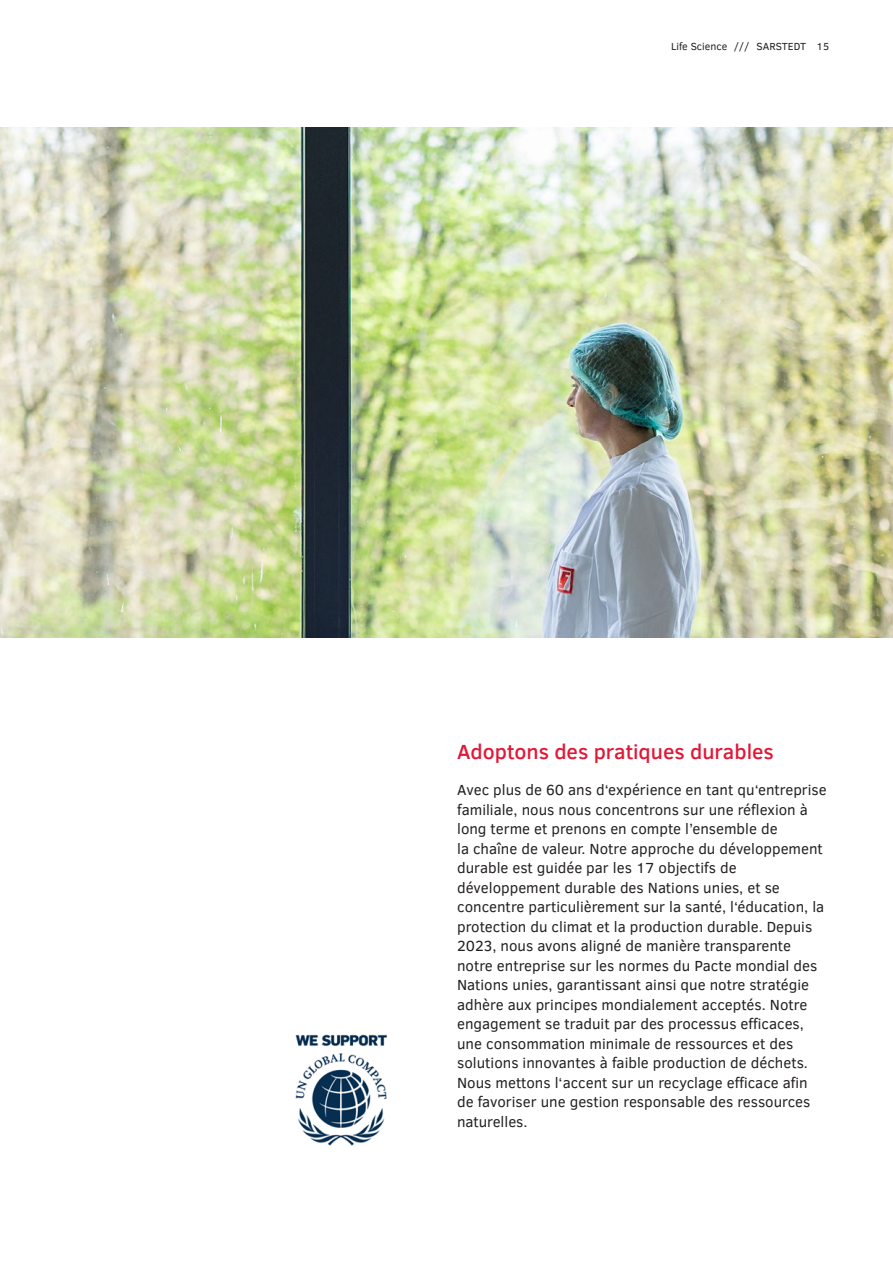
<style>
.page{position:relative;width:893px;height:1263px;background:#fff}
.page>*{position:absolute;margin:0;border:0;box-sizing:border-box;transform-origin:0 0}
.t1{font:500 21px "Clear Sans";color:#e21736}
.t2{font:15px/19.5px "Clear Sans";color:#231f20}
.t3{font:10.5px "Clear Sans";color:#231f20}
</style>
<div class="page">
<img style="left:0;top:128px;width:893px;height:510px">
<img style="left:295px;top:1034px;width:92px;height:112px">
<p class="t3" style="left:671px;top:39px;width:160px">Life Science /// SARSTEDT 15</p>
<h1 class="t1" style="left:457px;top:737px;width:318px">Adoptons des pratiques durables</h1>
<p class="t2" style="left:457px;top:780px;width:371px">Avec plus de 60 ans d‘expérience en tant qu‘entreprise familiale, nous nous concentrons sur une réflexion à long terme et prenons en compte l’ensemble de<br>la chaîne de valeur. Notre approche du développement durable est guidée par les 17 objectifs de développement durable des Nations unies, et se concentre particulièrement sur la santé, l‘éducation, la protection du climat et la production durable. Depuis 2023, nous avons aligné de manière transparente notre entreprise sur les normes du Pacte mondial des Nations unies, garantissant ainsi que notre stratégie adhère aux principes mondialement acceptés. Notre engagement se traduit par des processus efficaces, une consommation minimale de ressources et des solutions innovantes à faible production de déchets.<br>Nous mettons l‘accent sur un recyclage efficace afin de favoriser une gestion responsable des ressources naturelles.</p>
</div>
